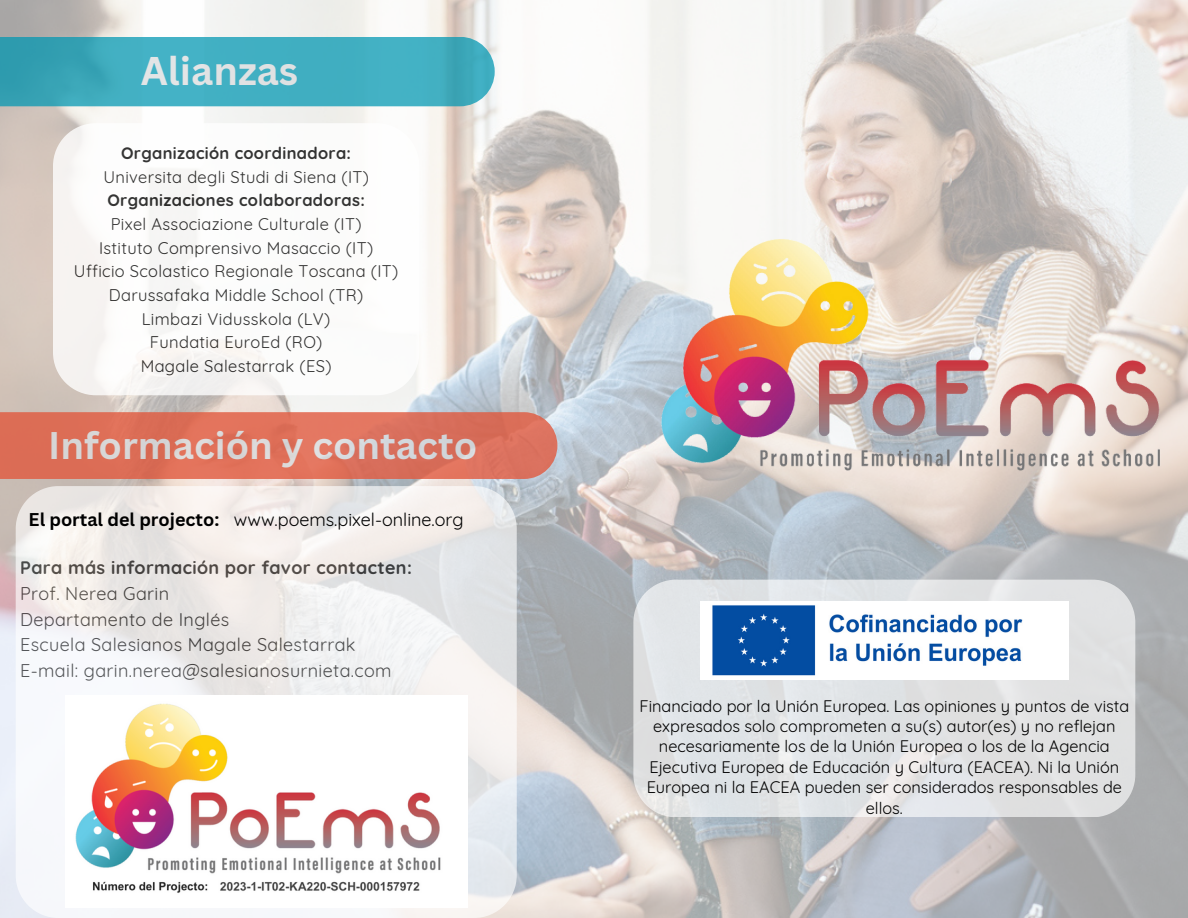
<style>
.page{position:relative;width:1188px;height:918px;background:#fff}
.page>*{position:absolute;margin:0;border:0;box-sizing:border-box;transform-origin:0 0}
.t1{font:700 39px "Canva Sans";color:#dadcde}
.t2{font:700 37.5px "Canva Sans";color:#dadcde}
.t3{font:18px/25.8px "Quicksand";letter-spacing:.02em;color:#000}
.t4{font:700 18px "Quicksand";letter-spacing:.02em;color:#000}
.t5{font:18px "Quicksand";color:#000}
.t6{font:700 18px "Canva Sans";color:#000}
.t7{font:16.5px/23.7px "Quicksand";letter-spacing:.02em;color:#000;text-align:center}
.t8{font:700 16.5px "Quicksand";letter-spacing:.02em;color:#000}
.t9{font:16.35px/20.4px "Quicksand";color:#000;text-align:center}
</style>
<div class="page">
<img style="left:0;top:0;width:1188px;height:918px">
<svg style="left:0;top:37px;width:495px;height:69px;background:#41adbf"></svg>
<svg style="left:0;top:412px;width:557px;height:67px;background:#dc715b"></svg>
<svg style="left:53px;top:123px;width:366px;height:272px"></svg>
<img style="left:614px;top:145px;width:573px;height:419px">
<svg style="left:16px;top:486px;width:501px;height:432px"></svg>
<svg style="left:633px;top:580px;width:502px;height:237px;background:#e0e2e4"></svg>
<img style="left:65px;top:696px;width:402px;height:211px">
<img style="left:700px;top:602px;width:368px;height:77px">
<h1 class="t1" style="left:141px;top:44px;width:159px">Alianzas</h1>
<p class="t8" style="left:121px;top:143px;width:232px">Organización coordinadora:</p>
<p class="t7" style="left:103px;top:165px;width:267px">Universita degli Studi di Siena (IT)</p>
<p class="t8" style="left:107px;top:190px;width:259px">Organizaciones colaboradoras:</p>
<p class="t7" style="left:74px;top:212px;width:326px">Pixel Associazione Culturale (IT)<br>Istituto Comprensivo Masaccio (IT)<br>Ufficio Scolastico Regionale Toscana (IT)<br>Darussafaka Middle School (TR)<br>Limbazi Vidusskola (LV)<br>Fundatia EuroEd (RO)<br>Magale Salestarrak (ES)</p>
<h2 class="t2" style="left:48px;top:419px;width:431px">Información y contacto</h2>
<p class="t6" style="left:29px;top:507px;width:192px">El portal del projecto:</p>
<p class="t5" style="left:234px;top:508px;width:231px">www.poems.pixel-online.org</p>
<p class="t4" style="left:20px;top:556px;width:393px">Para más información por favor contacten:</p>
<p class="t3" style="left:20px;top:580px;width:373px">Prof. Nerea Garin<br>Departamento de Inglés<br>Escuela Salesianos Magale Salestarrak<br>E-mail: garin.nerea@salesianosurnieta.com</p>
<p class="t9" style="left:639px;top:695px;width:491px">Financiado por la Unión Europea. Las opiniones y puntos de vista expresados solo comprometen a su(s) autor(es) y no reflejan necesariamente los de la Unión Europea o los de la Agencia Ejecutiva Europea de Educación y Cultura (EACEA). Ni la Unión Europea ni la EACEA pueden ser considerados responsables de ellos.</p>
</div>
